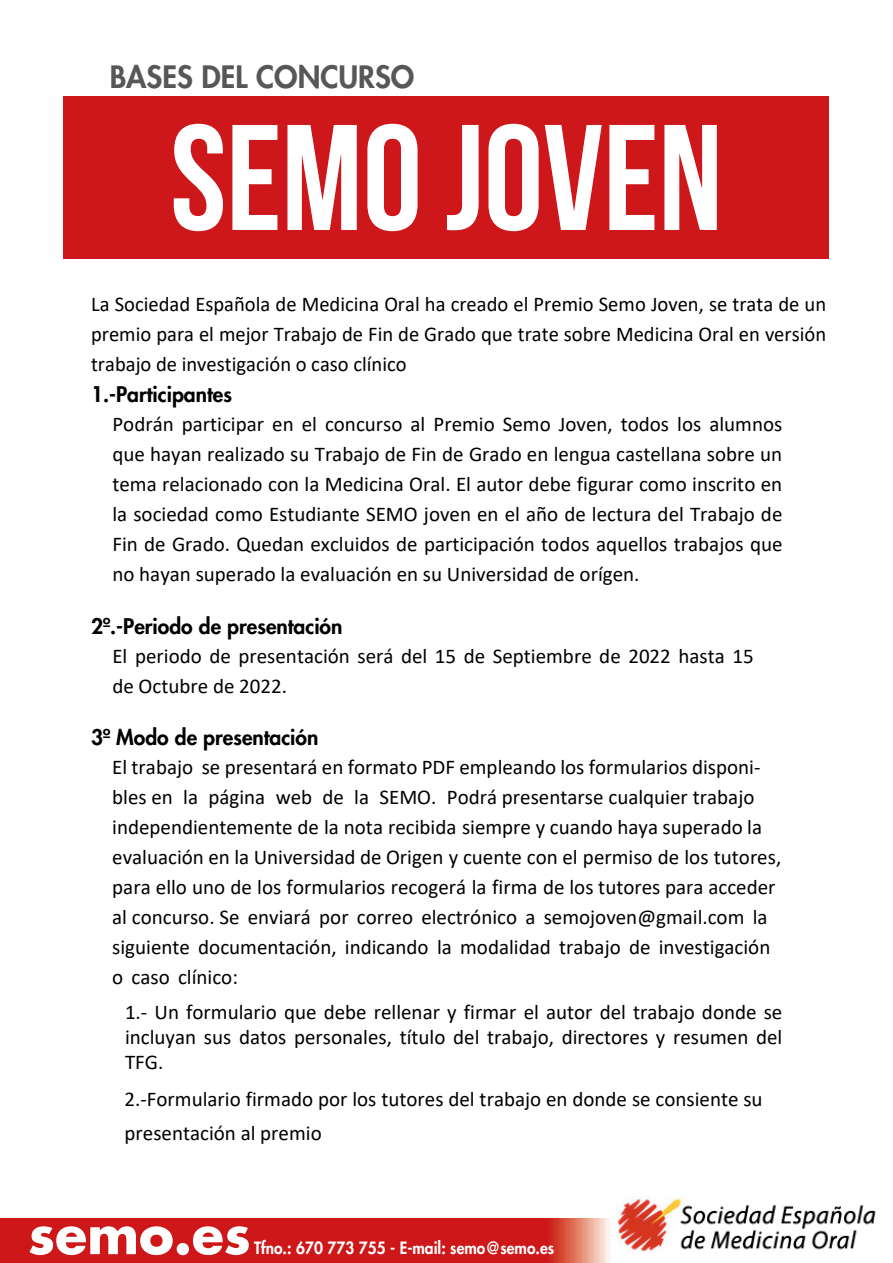
<style>
.page{position:relative;width:893px;height:1263px;background:#fff}
.page>*{position:absolute;margin:0;border:0;box-sizing:border-box;transform-origin:0 0}
.t1{font:150px "Bebas Neue";color:#fff}
.t2{font:700 52.5px "Futura LT";color:#fff}
.t3{font:800 30px "Futura LT";color:#575756}
.t4{font:21px/30px "Calibri";color:#000;text-align:justify}
.t5{font:800 21px "Futura LT";color:#000}
.t6{font:800 16.5px "Futura LT";color:#fff;scale:.94 1}
</style>
<div class="page">
<div style="left:64px;top:97px;width:765px;height:162px;background:#cd171a"></div>
<img style="left:617px;top:1196px;width:259px;height:56px">
<svg style="left:0;top:1218px;width:610px;height:45px;background:#cf2222"></svg>
<h3 class="t3" style="left:110px;top:57px;width:306px">BASES DEL CONCURSO</h3>
<h1 class="t1" style="left:170px;top:96px;width:554px">SEMO JOVEN</h1>
<p class="t4" style="left:91px;top:289px;width:737px">La Sociedad Española de Medicina Oral ha creado el Premio Semo Joven, se trata de un premio para el mejor Trabajo de Fin de Grado que trate sobre Medicina Oral en versión trabajo de investigación o caso clínico</p>
<p class="t5" style="left:91px;top:380px;width:142px">1.-Participantes</p>
<p class="t4" style="left:112px;top:408px;width:672px">Podrán participar en el concurso al Premio Semo Joven, todos los alumnos que hayan realizado su Trabajo de Fin de Grado en lengua castellana sobre un tema relacionado con la Medicina Oral. El autor debe figurar como inscrito en la sociedad como Estudiante SEMO joven en el año de lectura del Trabajo de Fin de Grado. Quedan excluidos de participación todos aquellos trabajos que no hayan superado la evaluación en su Universidad de orígen.</p>
<p class="t5" style="left:91px;top:612px;width:253px">2º.-Periodo de presentación</p>
<p class="t4" style="left:112px;top:640px;width:643px">El periodo de presentación será del 15 de Septiembre de 2022 hasta 15 de Octubre de 2022.</p>
<p class="t5" style="left:91px;top:723px;width:229px">3º Modo de presentación</p>
<p class="t4" style="left:112px;top:751px;width:670px;text-align:left">El trabajo se presentará en formato PDF empleando los formularios disponi&shy;bles en la página web de la SEMO. Podrá presentarse cualquier trabajo independientemente de la nota recibida siempre y cuando haya superado la evaluación en la Universidad de Origen y cuente con el permiso de los tutores, para ello uno de los formularios recogerá la firma de los tutores para acceder al concurso. Se enviará por correo electrónico a semojoven@gmail.com la siguiente documentación, indicando la modalidad trabajo de investigación o caso clínico:</p>
<p class="t4" style="left:125px;top:999px;width:659px;line-height:24.6px">1.- Un formulario que debe rellenar y firmar el autor del trabajo donde se incluyan sus datos personales, título del trabajo, directores y resumen del TFG.</p>
<p class="t4" style="left:125px;top:1081px;width:640px;line-height:34.2px">2.-Formulario firmado por los tutores del trabajo en donde se consiente su presentación al premio</p>
<h2 class="t2" style="left:28px;top:1199px;width:224px">semo.es</h2>
<p class="t6" style="left:254px;top:1236px;width:321px">Tfno.: 670 773 755 - E-mail: semo@semo.es</p>
</div>
